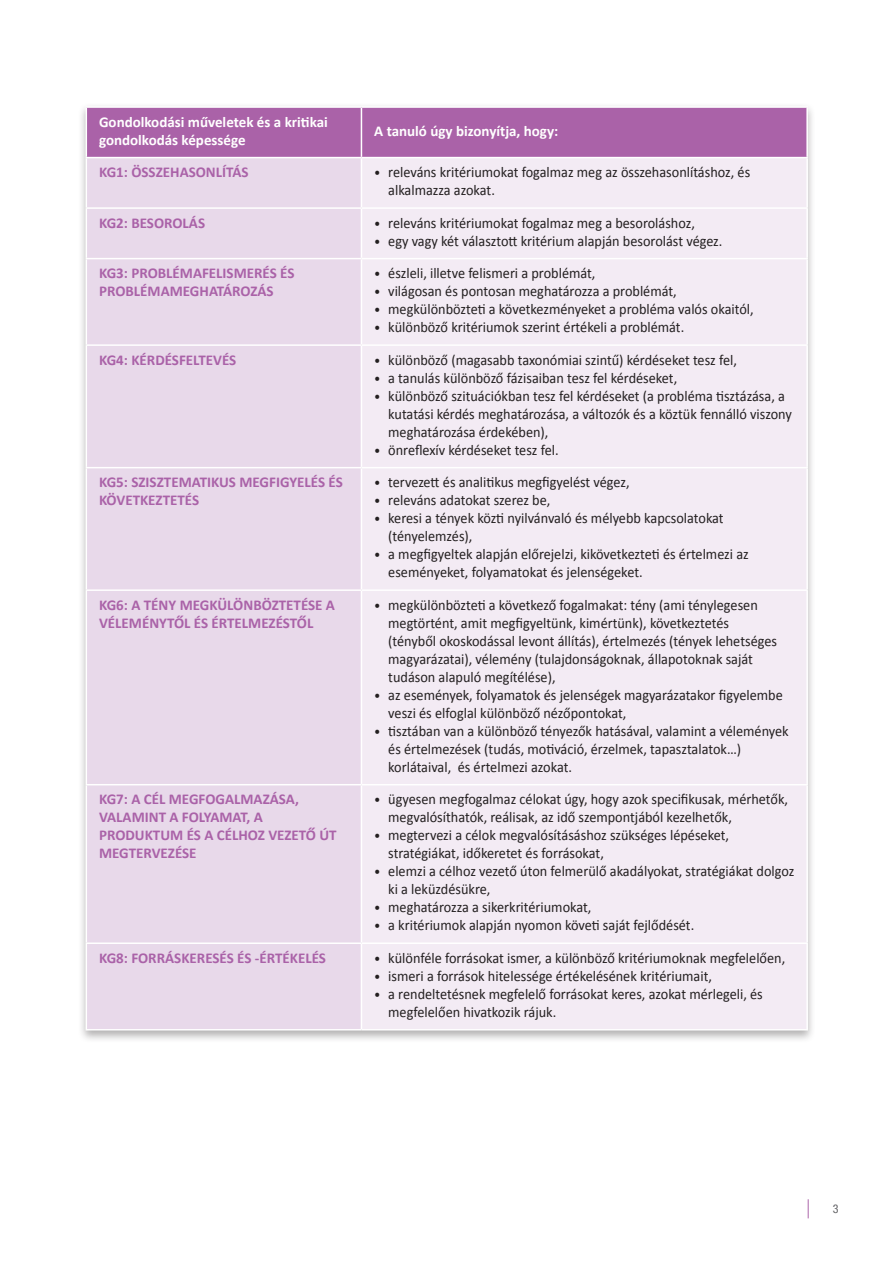
<style>
.page{position:relative;width:893px;height:1263px;background:#fff}
.page>*{position:absolute;margin:0;border:0;box-sizing:border-box;transform-origin:0 0}
.t1{font:italic condensed 25.65px "Helvetica Neue 57";color:#aa62a8;scale:.56 1}
.t2{font:15px/18px "Calibri";color:#231f20;scale:.95 1}
.t3{font:700 15px/18px "Calibri";color:#aa62a8}
.t4{font:700 15px/18px "Calibri";color:#fff}
.t5{font:italic condensed 12px "Helvetica Neue 57";color:#636366}
.s1{font-size:13.5px}
</style>
<div class="page">
<div style="left:77px;top:102px;width:739px;height:941px;background:#231f20;opacity:.35"></div>
<div style="left:87px;top:108px;width:719px;height:49px;background:#aa62a8"></div>
<div style="left:87px;top:158px;width:274px;height:871px;background:#e8d9ea"></div>
<div style="left:362px;top:158px;width:444px;height:871px;background:#f3ebf4"></div>
<hr style="left:361px;top:108px;width:1px;height:49px;background:#fff">
<hr style="left:86px;top:106px;width:275px;height:2px;background:#fff">
<hr style="left:86px;top:108px;width:1px;height:49px;background:#fff">
<hr style="left:361px;top:106px;width:447px;height:2px;background:#fff">
<hr style="left:806px;top:108px;width:2px;height:49px;background:#fff">
<hr style="left:86px;top:157px;width:275px;height:1px;background:#fff">
<hr style="left:86px;top:158px;width:1px;height:49px;background:#fff">
<hr style="left:806px;top:158px;width:2px;height:49px;background:#fff">
<hr style="left:86px;top:209px;width:1px;height:49px;background:#fff">
<hr style="left:806px;top:209px;width:2px;height:49px;background:#fff">
<hr style="left:86px;top:259px;width:1px;height:85px;background:#fff">
<hr style="left:806px;top:259px;width:2px;height:85px;background:#fff">
<hr style="left:86px;top:344px;width:275px;height:2px;background:#fff">
<hr style="left:86px;top:346px;width:1px;height:121px;background:#fff">
<hr style="left:361px;top:344px;width:447px;height:2px;background:#fff">
<hr style="left:806px;top:346px;width:2px;height:121px;background:#fff">
<hr style="left:86px;top:467px;width:275px;height:1px;background:#fff">
<hr style="left:86px;top:468px;width:1px;height:121px;background:#fff">
<hr style="left:361px;top:467px;width:447px;height:1px;background:#fff">
<hr style="left:806px;top:468px;width:2px;height:121px;background:#fff">
<hr style="left:86px;top:589px;width:275px;height:2px;background:#fff">
<hr style="left:86px;top:591px;width:1px;height:193px;background:#fff">
<hr style="left:361px;top:589px;width:447px;height:2px;background:#fff">
<hr style="left:806px;top:591px;width:2px;height:193px;background:#fff">
<hr style="left:86px;top:784px;width:275px;height:1px;background:#fff">
<hr style="left:86px;top:785px;width:1px;height:157px;background:#fff">
<hr style="left:361px;top:784px;width:447px;height:1px;background:#fff">
<hr style="left:806px;top:785px;width:2px;height:157px;background:#fff">
<hr style="left:86px;top:942px;width:275px;height:2px;background:#fff">
<hr style="left:86px;top:944px;width:1px;height:85px;background:#fff">
<hr style="left:361px;top:942px;width:447px;height:2px;background:#fff">
<hr style="left:806px;top:944px;width:2px;height:85px;background:#fff">
<hr style="left:86px;top:1029px;width:275px;height:1px;background:#fff">
<hr style="left:361px;top:1029px;width:447px;height:1px;background:#fff">
<hr style="left:361px;top:157px;width:447px;height:1px;background:#fff">
<hr style="left:361px;top:158px;width:1px;height:49px;background:#fff">
<hr style="left:86px;top:207px;width:275px;height:2px;background:#fff">
<hr style="left:361px;top:207px;width:447px;height:2px;background:#fff">
<hr style="left:361px;top:209px;width:1px;height:49px;background:#fff">
<hr style="left:86px;top:258px;width:275px;height:1px;background:#fff">
<hr style="left:361px;top:258px;width:447px;height:1px;background:#fff">
<hr style="left:361px;top:259px;width:1px;height:85px;background:#fff">
<hr style="left:361px;top:346px;width:1px;height:121px;background:#fff">
<hr style="left:361px;top:468px;width:1px;height:121px;background:#fff">
<hr style="left:361px;top:591px;width:1px;height:193px;background:#fff">
<hr style="left:361px;top:785px;width:1px;height:157px;background:#fff">
<hr style="left:361px;top:944px;width:1px;height:85px;background:#fff">
<p class="t4" style="left:99px;top:113px;width:230px">Gondolkodási műveletek és a kritikai gondolkodás képessége</p>
<p class="t4" style="left:374px;top:122px;width:186px">A tanuló úgy bizonyítja, hogy:</p>
<p class="t3" style="left:99px;top:163px;width:151px">KG1: ÖSSZEHASONLÍTÁS</p>
<p class="t2" style="left:388px;top:163px;width:383px;text-indent:-14px"><span class="s1">•</span> releváns kritériumokat fogalmaz meg az összehasonlításhoz, és alkalmazza azokat.</p>
<p class="t3" style="left:99px;top:214px;width:108px">KG2: BESOROLÁS</p>
<p class="t2" style="left:374px;top:214px;width:339px"><span class="s1">•</span> releváns kritériumokat fogalmaz meg a besoroláshoz,</p>
<p class="t2" style="left:374px;top:232px;width:368px"><span class="s1">•</span> egy vagy két választott kritérium alapján besorolást végez.</p>
<p class="t3" style="left:99px;top:264px;width:197px">KG3: PROBLÉMAFELISMERÉS ÉS<br>PROBLÉMAMEGHATÁROZÁS</p>
<p class="t2" style="left:374px;top:264px;width:234px"><span class="s1">•</span> észleli, illetve felismeri a problémát,</p>
<p class="t2" style="left:374px;top:282px;width:320px"><span class="s1">•</span> világosan és pontosan meghatározza a problémát,</p>
<p class="t2" style="left:374px;top:300px;width:401px"><span class="s1">•</span> megkülönbözteti a következményeket a probléma valós okaitól,</p>
<p class="t2" style="left:374px;top:318px;width:328px"><span class="s1">•</span> különböző kritériumok szerint értékeli a problémát.</p>
<p class="t3" style="left:99px;top:351px;width:139px">KG4: KÉRDÉSFELTEVÉS</p>
<p class="t2" style="left:374px;top:351px;width:383px"><span class="s1">•</span> különböző (magasabb taxonómiai szintű) kérdéseket tesz fel,</p>
<p class="t2" style="left:374px;top:369px;width:321px"><span class="s1">•</span> a tanulás különböző fázisaiban tesz fel kérdéseket,</p>
<p class="t2" style="left:388px;top:387px;width:426px;text-indent:-14px"><span class="s1">•</span> különböző szituációkban tesz fel kérdéseket (a probléma tisztázása, a kutatási kérdés meghatározása, a változók és a köztük fennálló viszony meghatározása érdekében),</p>
<p class="t2" style="left:374px;top:441px;width:196px"><span class="s1">•</span> önreflexív kérdéseket tesz fel.</p>
<p class="t3" style="left:99px;top:473px;width:245px">KG5: SZISZTEMATIKUS MEGFIGYELÉS ÉS<br>KÖVETKEZTETÉS</p>
<p class="t2" style="left:374px;top:473px;width:270px"><span class="s1">•</span> tervezett és analitikus megfigyelést végez,</p>
<p class="t2" style="left:374px;top:491px;width:187px"><span class="s1">•</span> releváns adatokat szerez be,</p>
<p class="t2" style="left:388px;top:509px;width:355px;text-indent:-14px"><span class="s1">•</span> keresi a tények közti nyilvánvaló és mélyebb kapcsolatokat (tényelemzés),</p>
<p class="t2" style="left:388px;top:545px;width:381px;text-indent:-14px"><span class="s1">•</span> a megfigyeltek alapján előrejelzi, kikövetkezteti és értelmezi az eseményeket, folyamatokat és jelenségeket.</p>
<p class="t3" style="left:99px;top:596px;width:237px">KG6: A TÉNY MEGKÜLÖNBÖZTETÉSE A<br>VÉLEMÉNYTŐL ÉS ÉRTELMEZÉSTŐL</p>
<p class="t2" style="left:388px;top:596px;width:411px;text-indent:-14px"><span class="s1">•</span> megkülönbözteti a következő fogalmakat: tény (ami ténylegesen megtörtént, amit megfigyeltünk, kimértünk), következtetés (tényből okoskodással levont állítás), értelmezés (tények lehetséges magyarázatai), vélemény (tulajdonságoknak, állapotoknak saját tudáson alapuló megítélése),</p>
<p class="t2" style="left:388px;top:686px;width:417px;text-indent:-14px"><span class="s1">•</span> az események, folyamatok és jelenségek magyarázatakor figyelembe veszi és elfoglal különböző nézőpontokat,</p>
<p class="t2" style="left:388px;top:722px;width:423px;text-indent:-14px"><span class="s1">•</span> tisztában van a különböző tényezők hatásával, valamint a vélemények és értelmezések (tudás, motiváció, érzelmek, tapasztalatok…) korlátaival, és értelmezi azokat.</p>
<p class="t3" style="left:99px;top:790px;width:239px">KG7: A CÉL MEGFOGALMAZÁSA,<br>VALAMINT A FOLYAMAT, A<br>PRODUKTUM ÉS A CÉLHOZ VEZETŐ ÚT<br>MEGTERVEZÉSE</p>
<p class="t2" style="left:388px;top:790px;width:422px;text-indent:-14px"><span class="s1">•</span> ügyesen megfogalmaz célokat úgy, hogy azok specifikusak, mérhetők, megvalósíthatók, reálisak, az idő szempontjából kezelhetők,</p>
<p class="t2" style="left:388px;top:826px;width:360px;text-indent:-14px"><span class="s1">•</span> megtervezi a célok megvalósításáshoz szükséges lépéseket, stratégiákat, időkeretet és forrásokat,</p>
<p class="t2" style="left:388px;top:862px;width:429px;text-indent:-14px"><span class="s1">•</span> elemzi a célhoz vezető úton felmerülő akadályokat, stratégiákat dolgoz ki a leküzdésükre,</p>
<p class="t2" style="left:374px;top:898px;width:230px"><span class="s1">•</span> meghatározza a sikerkritériumokat,</p>
<p class="t2" style="left:374px;top:916px;width:338px"><span class="s1">•</span> a kritériumok alapján nyomon követi saját fejlődését.</p>
<p class="t3" style="left:99px;top:949px;width:228px">KG8: FORRÁSKERESÉS ÉS -ÉRTÉKELÉS</p>
<p class="t2" style="left:374px;top:949px;width:434px"><span class="s1">•</span> különféle forrásokat ismer, a különböző kritériumoknak megfelelően,</p>
<p class="t2" style="left:374px;top:967px;width:357px"><span class="s1">•</span> ismeri a források hitelessége értékelésének kritériumait,</p>
<p class="t2" style="left:388px;top:985px;width:396px;text-indent:-14px"><span class="s1">•</span> a rendeltetésnek megfelelő forrásokat keres, azokat mérlegeli, és megfelelően hivatkozik rájuk.</p>
<h1 class="t1" style="left:807px;top:1194px;width:7px">|</h1>
<p class="t5" style="left:833px;top:1202px;width:7px">3</p>
</div>
